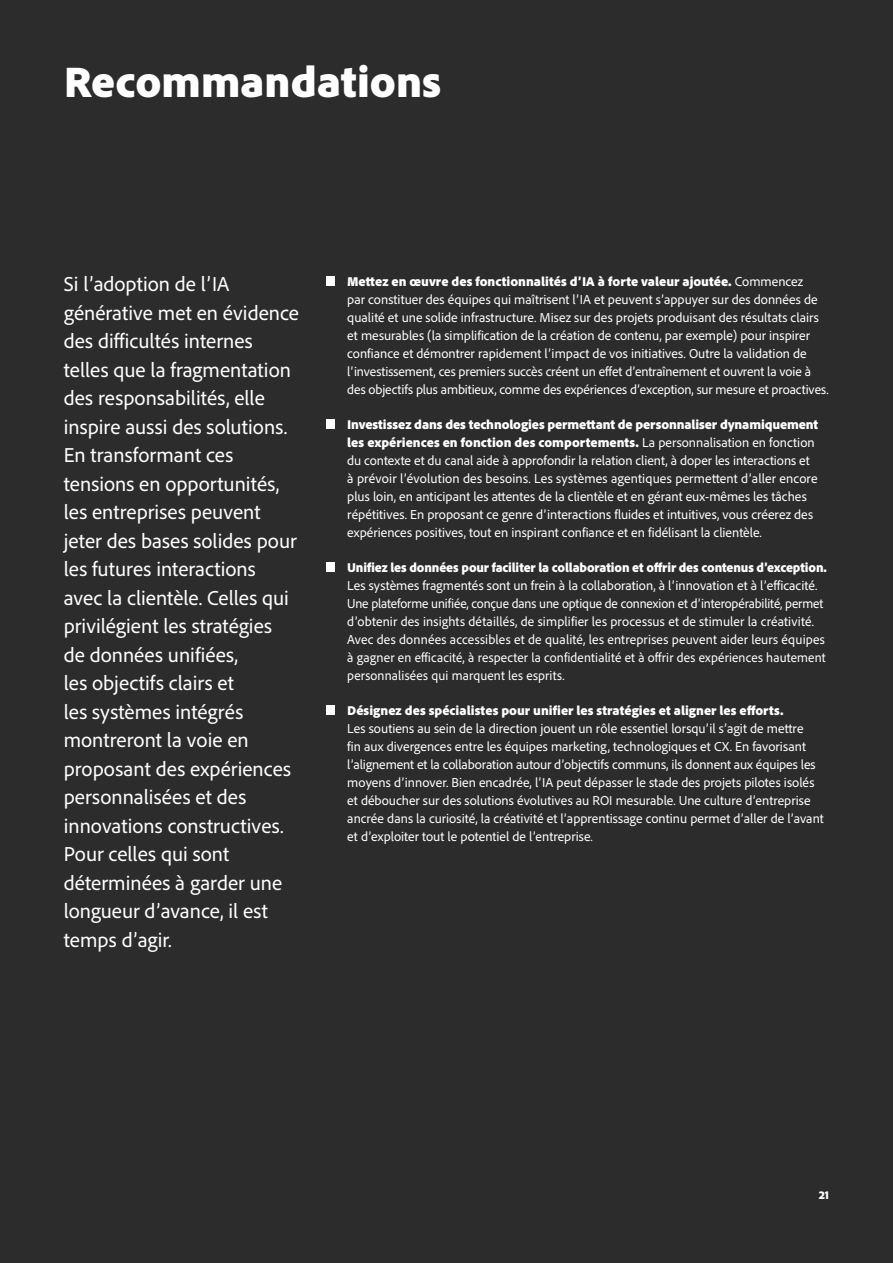
<style>
.page{position:relative;width:893px;height:1263px;background:#2c2c2c}
.page>*{position:absolute;margin:0;border:0;box-sizing:border-box;transform-origin:0 0}
.Page_title_black{font:900 45px "Adobe Clean";color:#fff}
.Intro{font:21px/28.5px "Adobe Clean";color:#fff}
.Body_copy_dark_gray{font:13.5px/18px "Adobe Clean";color:#fff}
.Quote_style{font:900 12px "Adobe Clean";color:#fff}
.s1{font-weight:900}
</style>
<div class="page">
<div style="left:326px;top:277px;width:8px;height:9px;background:#fff"></div>
<div style="left:326px;top:420px;width:8px;height:9px;background:#fff"></div>
<div style="left:326px;top:563px;width:8px;height:9px;background:#fff"></div>
<div style="left:326px;top:706px;width:8px;height:9px;background:#fff"></div>
<p class="Page_title_black" style="left:64px;top:51px;width:379px">Recommandations</p>
<p class="Intro" style="left:64px;top:269px;width:237px">Si l’adoption de l’IA générative met en évidence des difficultés internes telles que la fragmentation des responsabilités, elle inspire aussi des solutions.<br>En transformant ces tensions en opportunités, les entreprises peuvent jeter des bases solides pour les futures interactions avec la clientèle. Celles qui privilégient les stratégies<br>de données unifiées,<br>les objectifs clairs et<br>les systèmes intégrés montreront la voie en proposant des expériences personnalisées et des innovations constructives.<br>Pour celles qui sont déterminées à garder une longueur d’avance, il est temps d’agir.</p>
<p class="Body_copy_dark_gray" style="left:347px;top:272px;width:483px"><span class="s1">Mettez en œuvre des fonctionnalités d’IA à forte valeur ajoutée.</span> Commencez<br>par constituer des équipes qui maîtrisent l’IA et peuvent s’appuyer sur des données de qualité et une solide infrastructure. Misez sur des projets produisant des résultats clairs et mesurables (la simplification de la création de contenu, par exemple) pour inspirer confiance et démontrer rapidement l’impact de vos initiatives. Outre la validation de l’investissement, ces premiers succès créent un effet d’entraînement et ouvrent la voie à des objectifs plus ambitieux, comme des expériences d’exception, sur mesure et proactives.</p>
<p class="Body_copy_dark_gray" style="left:347px;top:415px;width:472px"><span class="s1">Investissez dans des technologies permettant de personnaliser dynamiquement les expériences en fonction des comportements.</span> La personnalisation en fonction du contexte et du canal aide à approfondir la relation client, à doper les interactions et à prévoir l’évolution des besoins. Les systèmes agentiques permettent d’aller encore plus loin, en anticipant les attentes de la clientèle et en gérant eux-mêmes les tâches répétitives. En proposant ce genre d’interactions fluides et intuitives, vous créerez des expériences positives, tout en inspirant confiance et en fidélisant la clientèle.</p>
<p class="Body_copy_dark_gray" style="left:347px;top:558px;width:481px"><span class="s1">Unifiez les données pour faciliter la collaboration et offrir des contenus d’exception.<br></span>Les systèmes fragmentés sont un frein à la collaboration, à l’innovation et à l’efficacité.<br>Une plateforme unifiée, conçue dans une optique de connexion et d’interopérabilité, permet d’obtenir des insights détaillés, de simplifier les processus et de stimuler la créativité.<br>Avec des données accessibles et de qualité, les entreprises peuvent aider leurs équipes à gagner en efficacité, à respecter la confidentialité et à offrir des expériences hautement personnalisées qui marquent les esprits.</p>
<p class="Body_copy_dark_gray" style="left:347px;top:701px;width:478px"><span class="s1">Désignez des spécialistes pour unifier les stratégies et aligner les efforts.<br></span>Les soutiens au sein de la direction jouent un rôle essentiel lorsqu’il s’agit de mettre<br>fin aux divergences entre les équipes marketing, technologiques et CX. En favorisant l’alignement et la collaboration autour d’objectifs communs, ils donnent aux équipes les moyens d’innover. Bien encadrée, l’IA peut dépasser le stade des projets pilotes isolés et déboucher sur des solutions évolutives au ROI mesurable. Une culture d’entreprise ancrée dans la curiosité, la créativité et l’apprentissage continu permet d’aller de l’avant et d’exploiter tout le potentiel de l’entreprise.</p>
<p class="Quote_style" style="left:819px;top:1187px;width:12px">21</p>
</div>
